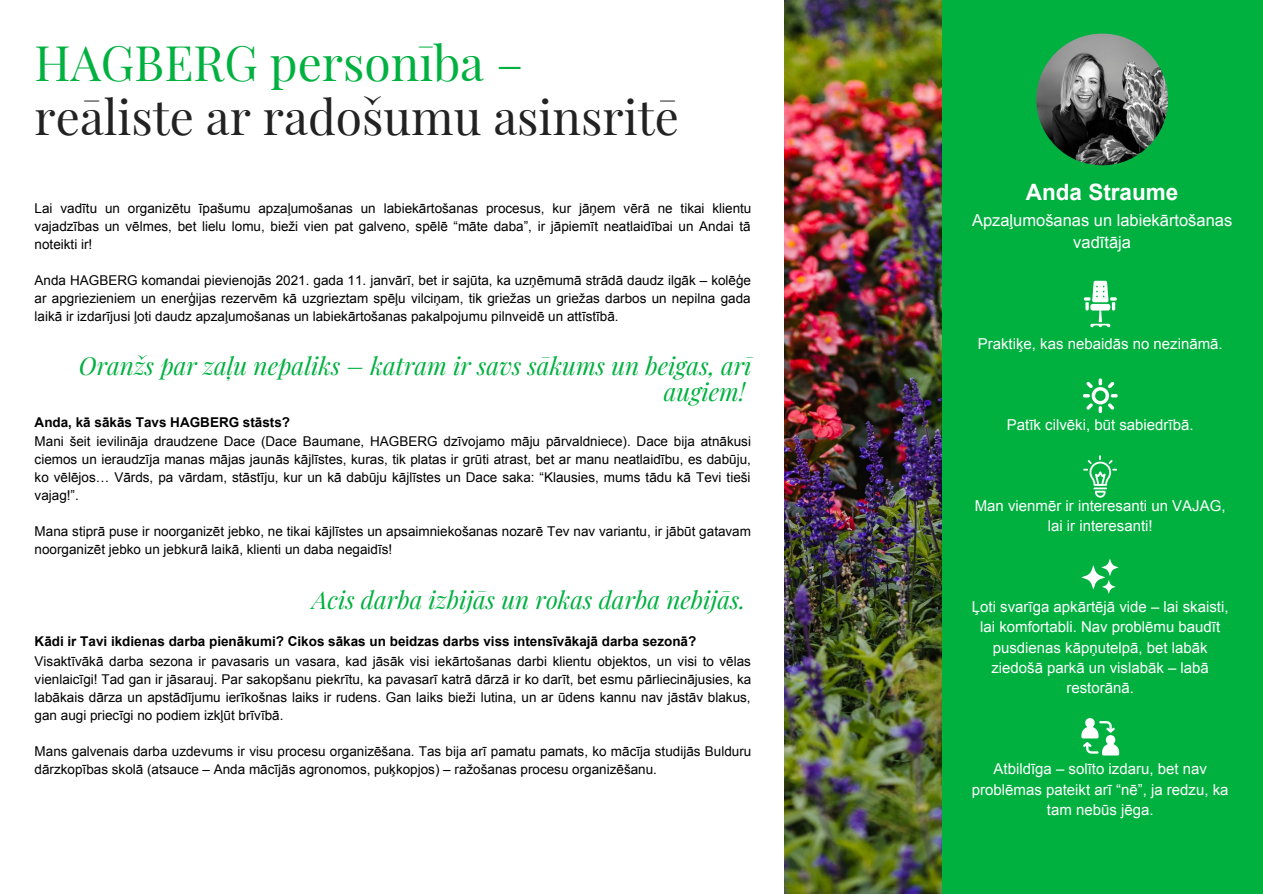
<style>
.page{position:relative;width:1263px;height:894px;background:#fff}
.page>*{position:absolute;margin:0;border:0;box-sizing:border-box;transform-origin:0 0}
.t1{font:47.85px "Playfair Display";color:#222}
.t2{font:47.85px "Playfair Display";color:#00b140}
.t3{font:italic 24.45px/26.2px "Playfair Display";color:#00b140;text-align:right}
.t4{font:700 22.5px "Arial";color:#fff}
.t5{font:16.5px/22.5px "Arial";color:#fff;text-align:center}
.t6{font:15px/20.2px "Arial";color:#fff;text-align:center}
.t7{font:13.5px/18px "Arial";color:#000;text-align:justify}
.t8{font:700 13.5px "Arial";color:#000}
</style>
<div class="page">
<div style="left:938px;top:0;width:325px;height:893px;background:#00b140"></div>
<img style="left:1036px;top:34px;width:132px;height:131px;border-radius:50%">
<svg style="left:1081px;top:559px;width:37px;height:34px"></svg>
<img style="left:784px;top:0;width:158px;height:893px">
<svg style="left:1083px;top:455px;width:34px;height:42px"></svg>
<svg style="left:1083px;top:378px;width:35px;height:35px"></svg>
<svg style="left:1081px;top:718px;width:38px;height:37px"></svg>
<svg style="left:1084px;top:281px;width:33px;height:46px"></svg>
<p class="t2" style="left:35px;top:30px;width:490px">HAGBERG personība –</p>
<p class="t1" style="left:35px;top:84px;width:646px">reāliste ar radošumu asinsritē</p>
<p class="t7" style="left:35px;top:199px;width:718px">Lai vadītu un organizētu īpašumu apzaļumošanas un labiekārtošanas procesus, kur jāņem vērā ne tikai klientu vajadzības un vēlmes, bet lielu lomu, bieži vien pat galveno, spēlē “māte daba”, ir jāpiemīt neatlaidībai un Andai tā noteikti ir!</p>
<p class="t7" style="left:35px;top:271px;width:718px">Anda HAGBERG komandai pievienojās 2021. gada 11. janvārī, bet ir sajūta, ka uzņēmumā strādā daudz ilgāk – kolēģe ar apgriezieniem un enerģijas rezervēm kā uzgrieztam spēļu vilciņam, tik griežas un griežas darbos un nepilna gada laikā ir izdarījusi ļoti daudz apzaļumošanas un labiekārtošanas pakalpojumu pilnveidē un attīstībā.</p>
<p class="t3" style="left:79px;top:352px;width:674px">Oranžs par zaļu nepaliks – katram ir savs sākums un beigas, arī augiem!</p>
<p class="t8" style="left:35px;top:417px;width:257px">Anda, kā sākās Tavs HAGBERG stāsts?</p>
<p class="t7" style="left:35px;top:432px;width:718px">Mani šeit ievilināja draudzene Dace (Dace Baumane, HAGBERG dzīvojamo māju pārvaldniece). Dace bija atnākusi ciemos un ieraudzīja manas mājas jaunās kājlīstes, kuras, tik platas ir grūti atrast, bet ar manu neatlaidību, es dabūju, ko vēlējos… Vārds, pa vārdam, stāstīju, kur un kā dabūju kājlīstes un Dace saka: “Klausies, mums tādu kā Tevi tieši vajag!”.</p>
<p class="t7" style="left:35px;top:522px;width:718px">Mana stiprā puse ir noorganizēt jebko, ne tikai kājlīstes un apsaimniekošanas nozarē Tev nav variantu, ir jābūt gatavam noorganizēt jebko un jebkurā laikā, klienti un daba negaidīs!</p>
<p class="t3" style="left:312px;top:585px;width:435px">Acis darba izbijās un rokas darba nebijās.</p>
<p class="t8" style="left:35px;top:636px;width:663px">Kādi ir Tavi ikdienas darba pienākumi? Cikos sākas un beidzas darbs viss intensīvākajā darba sezonā?</p>
<p class="t7" style="left:35px;top:651px;width:718px">Visaktīvākā darba sezona ir pavasaris un vasara, kad jāsāk visi iekārtošanas darbi klientu objektos, un visi to vēlas vienlaicīgi! Tad gan ir jāsarauj. Par sakopšanu piekrītu, ka pavasarī katrā dārzā ir ko darīt, bet esmu pārliecinājusies, ka labākais dārza un apstādījumu ierīkošnas laiks ir rudens. Gan laiks bieži lutina, un ar ūdens kannu nav jāstāv blakus, gan augi priecīgi no podiem izkļūt brīvībā.</p>
<p class="t7" style="left:35px;top:741px;width:718px">Mans galvenais darba uzdevums ir visu procesu organizēšana. Tas bija arī pamatu pamats, ko mācīja studijās Bulduru dārzkopības skolā (atsauce – Anda mācījās agronomos, puķkopjos) – ražošanas procesu organizēšanu.</p>
<p class="t4" style="left:1026px;top:183px;width:154px">Anda Straume</p>
<p class="t5" style="left:972px;top:208px;width:262px">Apzaļumošanas un labiekārtošanas vadītāja</p>
<p class="t6" style="left:978px;top:333px;width:246px">Praktiķe, kas nebaidās no nezināmā.</p>
<p class="t6" style="left:1007px;top:414px;width:188px">Patīk cilvēki, būt sabiedrībā.</p>
<p class="t6" style="left:975px;top:495px;width:252px">Man vienmēr ir interesanti un VAJAG, lai ir interesanti!</p>
<p class="t6" style="left:972px;top:596px;width:258px">Ļoti svarīga apkārtējā vide – lai skaisti, lai komfortabli. Nav problēmu baudīt pusdienas kāpņutelpā, bet labāk ziedošā parkā un vislabāk – labā restorānā.</p>
<p class="t6" style="left:972px;top:758px;width:258px">Atbildīga – solīto izdaru, bet nav problēmas pateikt arī “nē”, ja redzu, ka tam nebūs jēga.</p>
</div>
